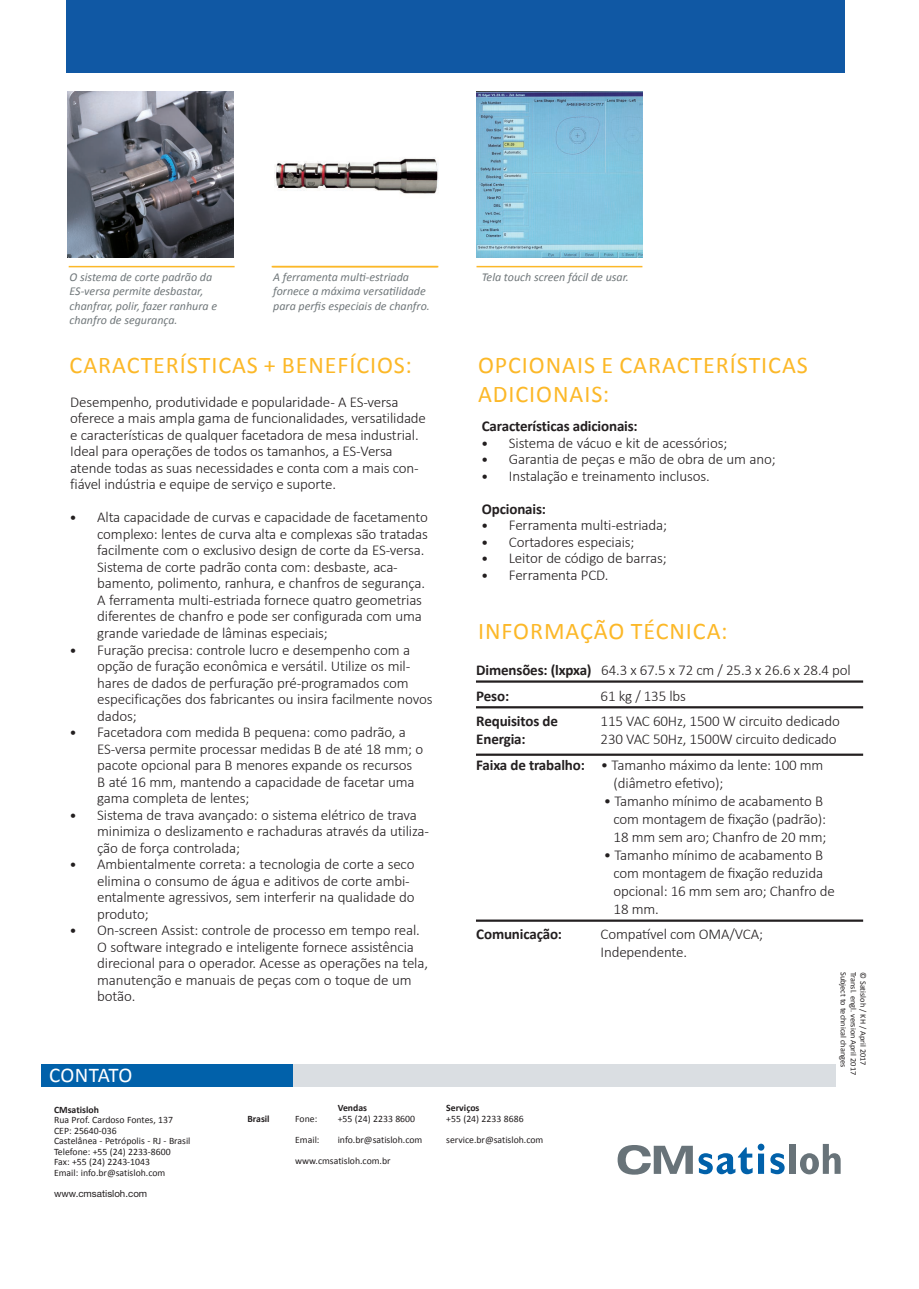
<style>
.page{position:relative;width:919px;height:1289px;background:#fff}
.page>*{position:absolute;margin:0;border:0;box-sizing:border-box;transform-origin:0 0}
.t1{font:24px "Calibri";letter-spacing:.04em;color:#fcb828}
.t2{font:21px "Calibri";color:#fff}
.t3{font:300 15px/16.5px "Calibri";letter-spacing:-.01em;color:#231f20}
.t4{font:700 15px "Calibri";letter-spacing:-.01em;color:#231f20}
.t5{font:italic 12px/14.4px "Calibri";color:#70777a}
.t6{font:9.75px/10.5px "Calibri";color:#231f20}
.t7{font:700 9.75px "Calibri";color:#231f20}
.t8{font:9.75px "Helvetica Neue";color:#231f20}
.t9{font:8.25px/9.9px "Calibri";color:#231f20}
.s1{font-family:"Helvetica Neue";font-weight:400;font-size:12px}
.s2{font-weight:700}
</style>
<div class="page">
<div style="left:293px;top:1063px;width:543px;height:23px;background:#dadee2"></div>
<div style="left:41px;top:1063px;width:252px;height:23px;background:#0161aa"></div>
<svg style="left:617px;top:1145px;width:75px;height:29px"></svg>
<svg style="left:698px;top:1143px;width:66px;height:31px"></svg>
<svg style="left:770px;top:1153px;width:14px;height:21px"></svg>
<div style="left:789px;top:1143px;width:7px;height:30px;background:#687379"></div>
<svg style="left:800px;top:1144px;width:40px;height:30px"></svg>
<div style="left:66px;top:0;width:779px;height:72px;background:#1058a4"></div>
<hr style="left:69px;top:266px;width:165px;height:1px;background:#fcb828">
<hr style="left:271px;top:266px;width:166px;height:1px;background:#fcb828">
<hr style="left:272px;top:266px;width:166px;height:1px;background:#fcb828">
<hr style="left:476px;top:266px;width:166px;height:1px;background:#fcb828">
<img style="left:476px;top:91px;width:166px;height:166px">
<img style="left:274px;top:158px;width:164px;height:36px">
<img style="left:68px;top:91px;width:165px;height:166px">
<hr style="left:476px;top:680px;width:387px;height:2px;background:#231f20">
<hr style="left:476px;top:706px;width:387px;height:2px;background:#231f20">
<hr style="left:476px;top:753px;width:387px;height:2px;background:#231f20">
<hr style="left:476px;top:919px;width:387px;height:2px;background:#231f20">
<p class="t5" style="left:70px;top:269px;width:149px">O sistema de corte padrão da<br>ES-versa permite desbastar, chanfrar, polir, fazer ranhura e chanfro de segurança.</p>
<p class="t5" style="left:273px;top:269px;width:137px">A ferramenta multi-estriada</p>
<p class="t5" style="left:481px;top:269px;width:149px">Tela touch screen fácil de usar.</p>
<p class="t5" style="left:273px;top:284px;width:158px">fornece a máxima versatilidade para perfis especiais de chanfro.</p>
<h1 class="t1" style="left:70px;top:350px;width:344px">CARACTERÍSTICAS + BEN EFÍCIOS:</h1>
<p class="t3" style="left:70px;top:393px;width:357px">Desempenho, produtividade e popularidade - A ES-versa oferece a mais ampla gama de funcionalidades, versatilidade e características de qualquer facetadora de mesa industrial.<br>Ideal para operações de todos os tamanhos, a ES-Versa atende todas as suas necessidades e conta com a mais con&shy;fiável indústria e equipe de serviço e suporte.</p>
<p class="t3" style="left:97px;top:509px;width:332px;text-indent:-27px"><span class="s1">•</span> Alta capacidade de curvas e capacidade de facetamento complexo: lentes de curva alta e complexas são tratadas facilmente com o exclusivo design de corte da ES-versa.<br>Sistema de corte padrão conta com: desbaste, aca&shy;bamento, polimento, ranhura, e chanfros de segurança.<br>A ferramenta multi-estriada fornece quatro geometrias diferentes de chanfro e pode ser configurada com uma grande variedade de lâminas especiais;</p>
<p class="t3" style="left:97px;top:641px;width:337px;text-indent:-27px"><span class="s1">•</span> Furação precisa: controle lucro e desempenho com a opção de furação econômica e versátil. Utilize os mil&shy;hares de dados de perfuração pré-programados com especificações dos fabricantes ou insira facilmente novos dados;</p>
<p class="t3" style="left:97px;top:723px;width:327px;text-indent:-27px"><span class="s1">•</span> Facetadora com medida B pequena: como padrão, a ES-versa permite processar medidas B de até 18 mm; o pacote opcional para B menores expande os recursos B até 16 mm, mantendo a capacidade de facetar uma gama completa de lentes;</p>
<p class="t3" style="left:97px;top:806px;width:333px;text-indent:-27px"><span class="s1">•</span> Sistema de trava avançado: o sistema elétrico de trava minimiza o deslizamento e rachaduras através da utiliza&shy;ção de força controlada;</p>
<p class="t3" style="left:97px;top:855px;width:319px;text-indent:-27px"><span class="s1">•</span> Ambientalmente correta: a tecnologia de corte a seco elimina o consumo de água e aditivos de corte ambi&shy;entalmente agressivos, sem interferir na qualidade do produto;</p>
<p class="t3" style="left:97px;top:921px;width:332px;text-indent:-27px"><span class="s1">•</span> On-screen Assist: controle de processo em tempo real.<br>O software integrado e inteligente fornece assistência direcional para o operador. Acesse as operações na tela, manutenção e manuais de peças com o toque de um botão.</p>
<h2 class="t2" style="left:49px;top:1061px;width:85px">Contato</h2>
<h1 class="t1" style="left:478px;top:350px;width:68px">OPCIONA</h1>
<h1 class="t1" style="left:577px;top:350px;width:232px">IS E CARACTERÍSTICAS</h1>
<h1 class="t1" style="left:478px;top:379px;width:75px">ADICIONA</h1>
<h1 class="t1" style="left:584px;top:379px;width:26px">IS:</h1>
<p class="t4" style="left:482px;top:417px;width:157px">Características adicionais:</p>
<p class="t3" style="left:482px;top:434px;width:247px"><span class="s1">•</span> Sistema de vácuo e kit de acessórios;</p>
<p class="t3" style="left:482px;top:451px;width:295px"><span class="s1">•</span> Garantia de peças e mão de obra de um ano;</p>
<p class="t3" style="left:482px;top:467px;width:229px"><span class="s1">•</span> Instalação e treinamento inclusos.</p>
<p class="t4" style="left:482px;top:499px;width:66px">Opcionais:</p>
<p class="t3" style="left:482px;top:517px;width:187px"><span class="s1">•</span> Ferramenta multi-estriada;</p>
<p class="t3" style="left:482px;top:533px;width:154px"><span class="s1">•</span> Cortadores especiais;</p>
<p class="t3" style="left:482px;top:550px;width:186px"><span class="s1">•</span> Leitor de código de barras;</p>
<p class="t3" style="left:482px;top:566px;width:128px"><span class="s1">•</span> Ferramenta PCD.</p>
<h1 class="t1" style="left:478px;top:615px;width:251px">IN FORMAÇÃO TÉCN ICA:</h1>
<p class="t3" style="left:476px;top:657px;width:376px;line-height:25.5px"><span class="s2">Dimensões: (lxpxa)</span> 64.3 x 67.5 x 72 cm / 25.3 x 26.6 x 28.4 pol<br><span class="s2">Peso:</span></p>
<p class="t3" style="left:600px;top:687px;width:87px">61 kg / 135 lbs</p>
<p class="t4" style="left:476px;top:711px;width:83px">Requisitos de</p>
<p class="t3" style="left:600px;top:712px;width:241px">115 VAC 60Hz, 1500 W circuito dedicado</p>
<p class="t4" style="left:476px;top:729px;width:51px">Energia:</p>
<p class="t3" style="left:476px;top:726px;width:362px;line-height:25.5px;text-indent:124px">230 VAC 50Hz, 1500W circuito dedicado<br><span class="s2">Faixa de trabalho:</span> • Tamanho máximo da lente: 100 mm</p>
<p class="t3" style="left:613px;top:774px;width:111px">(diâmetro efetivo);</p>
<p class="t3" style="left:613px;top:791px;width:214px;line-height:18px;text-indent:-10px">• Tamanho mínimo de acabamento B com montagem de fixação (padrão):<br>18 mm sem aro; Chanfro de 20 mm;</p>
<p class="t3" style="left:613px;top:845px;width:223px;line-height:18px;text-indent:-10px">• Tamanho mínimo de acabamento B com montagem de fixação reduzida opcional: 16 mm sem aro; Chanfro de<br>18 mm.</p>
<p class="t4" style="left:476px;top:924px;width:87px">Comunicação:</p>
<p class="t3" style="left:600px;top:925px;width:164px;line-height:18px">Compatível com OMA/VCA;<br>Independente.</p>
<p class="t9" style="left:868px;top:971px;width:104px;rotate:90deg">© Satisloh / KH / April 2017<br>Transl. engl. version April 2017<br>Subject to technical changes</p>
<p class="t7" style="left:54px;top:1103px;width:46px">CMsatisloh</p>
<p class="t6" style="left:54px;top:1114px;width:138px">Rua Prof. Cardoso Fontes, 137<br>CEP: 25640-036<br>Castelânea - Petrópolis - RJ - Brasil<br>Telefone: +55 (24) 2233-8600<br>Fax: +55 (24) 2243-1043<br>Email: info.br@satisloh.com</p>
<p class="t8" style="left:54px;top:1187px;width:95px">www.cmsatisloh.com</p>
<p class="t7" style="left:247px;top:1112px;width:24px">Brasil</p>
<p class="t7" style="left:338px;top:1101px;width:31px">Vendas</p>
<p class="t7" style="left:446px;top:1101px;width:35px">Serviços</p>
<p class="t6" style="left:295px;top:1113px;width:24px">Fone:</p>
<p class="t6" style="left:338px;top:1113px;width:79px">+55 (24) 2233 8600</p>
<p class="t6" style="left:446px;top:1113px;width:79px">+55 (24) 2233 8686</p>
<p class="t6" style="left:295px;top:1134px;width:26px">Email:</p>
<p class="t6" style="left:338px;top:1134px;width:86px">info.br@satisloh.com</p>
<p class="t6" style="left:446px;top:1134px;width:99px">service.br@satisloh.com</p>
<p class="t6" style="left:295px;top:1155px;width:97px">www.cmsatisloh.com.br</p>
</div>
